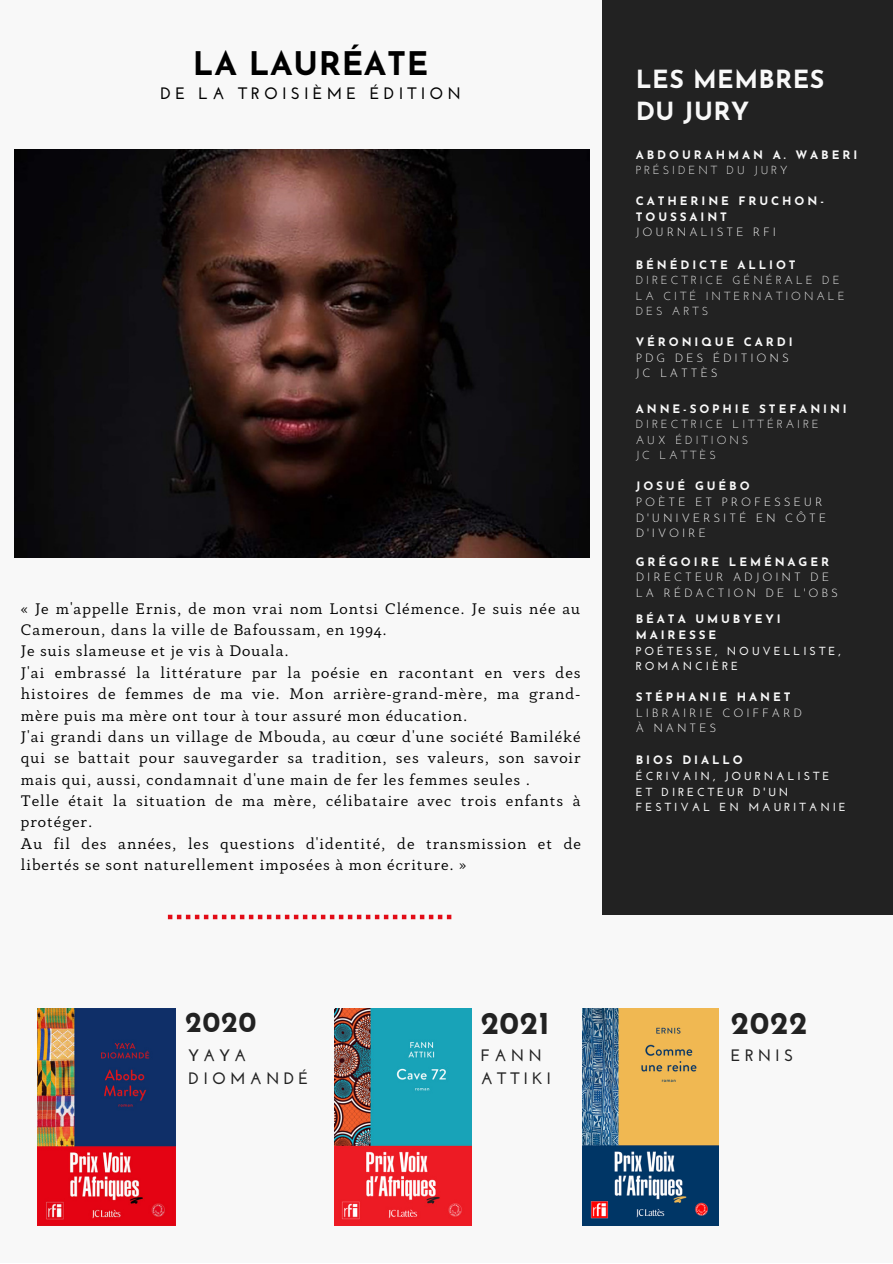
<style>
.page{position:relative;width:893px;height:1264px;background:#fff}
.page>*{position:absolute;margin:0;border:0;box-sizing:border-box;transform-origin:0 0}
.t1{font:700 32.4px "Josefin Sans";letter-spacing:.02em;color:#000}
.t2{font:700 31.35px "Josefin Sans";letter-spacing:.02em;color:#222}
.t3{font:700 28.65px "Josefin Sans";color:#222}
.t4{font:700 24.9px/31.5px "Josefin Sans";letter-spacing:.02em;color:#f8f8f8}
.t5{font:700 16.5px/22.5px "Josefin Sans";letter-spacing:.25em;color:#222}
.t6{font:700 16.5px "Josefin Sans";letter-spacing:.25em;color:#000}
.t7{font:15.9px/21.3px "Anaphora";letter-spacing:.06em;color:#000}
.t8{font:700 11.7px/15.6px "Josefin Sans";letter-spacing:.25em;color:#f8f8f8}
.t9{font:300 11.7px/15.6px "Josefin Sans";letter-spacing:.25em;color:#f8f8f8}
.t10{font:11.7px/15.6px "Josefin Sans";letter-spacing:.25em;color:#f8f8f8}
</style>
<div class="page">
<div style="left:0;top:0;width:892px;height:1262px;background:#f8f8f8"></div>
<svg style="left:168px;top:914px;width:283px;height:5px"></svg>
<img style="left:14px;top:150px;width:575px;height:407px">
<div style="left:602px;top:0;width:290px;height:914px;background:#222"></div>
<img style="left:38px;top:1008px;width:137px;height:217px">
<img style="left:335px;top:1008px;width:136px;height:217px">
<img style="left:582px;top:1008px;width:136px;height:217px">
<h1 class="t1" style="left:193px;top:50px;width:237px">LA LAURÉATE</h1>
<p class="t6" style="left:160px;top:86px;width:302px">DE LA TROISIÈME ÉDITION</p>
<p class="t7" style="left:21px;top:599px;width:561px">« Je m'appelle Ernis, de mon vrai nom Lontsi Clémence. Je suis née au Cameroun, dans la ville de Bafoussam, en 1994.<br>Je suis slameuse et je vis à Douala.<br>J'ai embrassé la littérature par la poésie en racontant en vers des histoires de femmes de ma vie. Mon arrière-grand-mère, ma grand&shy;mère puis ma mère ont tour à tour assuré mon éducation.<br>J'ai grandi dans un village de Mbouda, au cœur d'une société Bamiléké qui se battait pour sauvegarder sa tradition, ses valeurs, son savoir mais qui, aussi, condamnait d'une main de fer les femmes seules .<br>Telle était la situation de ma mère, célibataire avec trois enfants à protéger.<br>Au fil des années, les questions d'identité, de transmission et de libertés se sont naturellement imposées à mon écriture. »</p>
<h3 class="t4" style="left:635px;top:66px;width:190px">LES MEMBRES<br>DU JURY</h3>
<p class="t8" style="left:635px;top:148px;width:223px">ABDOURAHMAN A. WABERI</p>
<p class="t10" style="left:635px;top:163px;width:153px">PRÉSIDENT DU JURY</p>
<p class="t8" style="left:635px;top:194px;width:190px">CATHERINE FRUCHON-<br>TOUSSAINT</p>
<p class="t9" style="left:635px;top:225px;width:142px">JOURNALISTE RFI</p>
<p class="t8" style="left:635px;top:258px;width:161px">BÉNÉDICTE ALLIOT</p>
<p class="t10" style="left:635px;top:273px;width:210px">DIRECTRICE GÉNÉRALE DE<br>LA CITÉ INTERNATIONALE<br>DES ARTS</p>
<p class="t8" style="left:635px;top:335px;width:158px">VÉRONIQUE CARDI</p>
<p class="t9" style="left:635px;top:351px;width:154px">PDG DES ÉDITIONS<br>JC LATTÈS</p>
<p class="t8" style="left:635px;top:402px;width:212px">ANNE-SOPHIE STEFANINI</p>
<p class="t10" style="left:635px;top:417px;width:185px">DIRECTRICE LITTÉRAIRE<br>AUX ÉDITIONS<br>JC LATTÈS</p>
<p class="t8" style="left:635px;top:479px;width:115px">JOSUÉ GUÉBO</p>
<p class="t9" style="left:635px;top:495px;width:192px">POÈTE ET PROFESSEUR<br>D'UNIVERSITÉ EN CÔTE<br>D'IVOIRE</p>
<p class="t8" style="left:635px;top:555px;width:195px">GRÉGOIRE LEMÉNAGER</p>
<p class="t9" style="left:635px;top:570px;width:204px">DIRECTEUR ADJOINT DE<br>LA RÉDACTION DE L'OBS</p>
<p class="t8" style="left:635px;top:612px;width:206px">BÉATA UMUBYEYI<br>MAIRESSE<br>POÉTESSE, NOUVELLISTE,<br>ROMANCIÈRE</p>
<p class="t8" style="left:635px;top:690px;width:156px">STÉPHANIE HANET</p>
<p class="t9" style="left:635px;top:706px;width:168px">LIBRAIRIE COIFFARD<br>À NANTES</p>
<p class="t8" style="left:635px;top:753px;width:212px">BIOS DIALLO<br>ÉCRIVAIN, JOURNALISTE<br>ET DIRECTEUR D'UN<br>FESTIVAL EN MAURITANIE</p>
<h3 class="t3" style="left:185px;top:1010px;width:73px">2020</h3>
<p class="t5" style="left:188px;top:1046px;width:121px">YAYA<br>DIOMANDÉ</p>
<h2 class="t2" style="left:480px;top:1010px;width:70px">2021</h2>
<p class="t5" style="left:480px;top:1046px;width:72px">FANN<br>ATTIKI</p>
<h2 class="t2" style="left:731px;top:1010px;width:78px">2022</h2>
<p class="t5" style="left:731px;top:1046px;width:64px">ERNIS</p>
</div>
